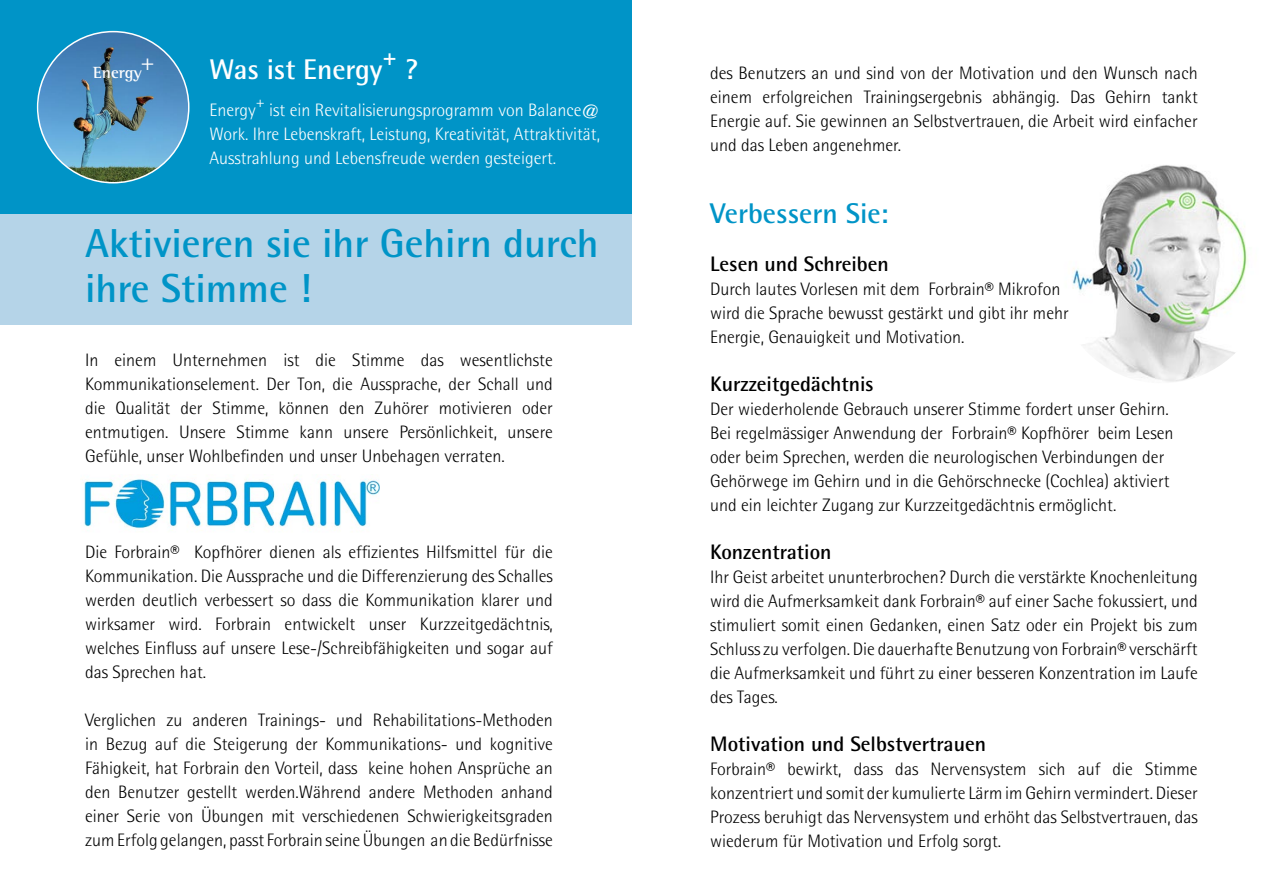
<style>
.page{position:relative;width:1263px;height:893px;background:#fff}
.page>*{position:absolute;margin:0;border:0;box-sizing:border-box;transform-origin:0 0}
.t1{font:700 40.5px/45px "Rotis Semi Sans";color:#0094c7}
.t2{font:700 28.5px "Rotis Semi Sans";color:#0094c7}
.t3{font:700 28.5px "Rotis Semi Sans";color:#fff}
.t4{font:700 24.45px "Rotis Semi Sans";color:#fff}
.t5{font:700 21px "Rotis Semi Sans";color:#000}
.t6{font:300 18px/24px "Rotis Semi Sans";color:#000;text-align:justify}
.t7{font:300 18px/24px "Rotis Semi Sans";color:#fff;text-align:justify}
.t8{font:700 16.5px "Rotis Semi Serif";color:#fff}
.t9{font:300 15.75px "Rotis Semi Sans";color:#fff}
</style>
<div class="page">
<img style="left:1072px;top:165px;width:176px;height:217px">
<div style="left:0;top:0;width:631px;height:214px;background:#0094c7"></div>
<img style="left:38px;top:32px;width:150px;height:151px">
<div style="left:0;top:214px;width:631px;height:111px;background:#b5d4e8"></div>
<img style="left:84px;top:479px;width:295px;height:50px">
<h3 class="t4" style="left:382px;top:41px;width:16px">+</h3>
<h2 class="t3" style="left:406px;top:51px;width:14px">?</h2>
<p class="t8" style="left:93px;top:62px;width:63px">Energy<sup>+</sup></p>
<h2 class="t3" style="left:209px;top:51px;width:175px">Was ist Energy</h2>
<p class="t9" style="left:256px;top:93px;width:11px">+</p>
<p class="t7" style="left:209px;top:98px;width:392px;text-indent:60px">ist ein Revitalisierungsprogramm von Balance@ Work. Ihre Lebenskraft, Leistung, Kreativität, Attraktivität, Ausstrahlung und Lebensfreude werden gesteigert.</p>
<p class="t7" style="left:209px;top:98px;width:48px">Energy</p>
<h1 class="t1" style="left:85px;top:221px;width:515px">Aktivieren sie ihr Gehirn durch ihre Stimme !</h1>
<p class="t6" style="left:85px;top:348px;width:469px">In einem Unternehmen ist die Stimme das wesentlichste Kommunikationselement. Der Ton, die Aussprache, der Schall und die Qualität der Stimme, können den Zuhörer motivieren oder entmutigen. Unsere Stimme kann unsere Persönlichkeit, unsere Gefühle, unser Wohlbefinden und unser Unbehagen verraten.</p>
<p class="t6" style="left:85px;top:540px;width:469px">Die Forbrain® Kopfhörer dienen als effizientes Hilfsmittel für die Kommunikation. Die Aussprache und die Differenzierung des Schalles werden deutlich verbessert so dass die Kommunikation klarer und wirksamer wird. Forbrain entwickelt unser Kurzzeitgedächtnis, welches Einfluss auf unsere Lese-/Schreibfähigkeiten und sogar auf das Sprechen hat.</p>
<p class="t6" style="left:85px;top:708px;width:469px">Verglichen zu anderen Trainings- und Rehabilitations-Methoden in Bezug auf die Steigerung der Kommunikations- und kognitive Fähigkeit, hat Forbrain den Vorteil, dass keine hohen Ansprüche an den Benutzer gestellt werden.Während andere Methoden anhand einer Serie von Übungen mit verschiedenen Schwierigkeitsgraden zum Erfolg gelangen, passt Forbrain seine Übungen an die Bedürfnisse</p>
<p class="t6" style="left:710px;top:60px;width:489px">des Benutzers an und sind von der Motivation und den Wunsch nach einem erfolgreichen Trainingsergebnis abhängig. Das Gehirn tankt Energie auf. Sie gewinnen an Selbstvertrauen, die Arbeit wird einfacher und das Leben angenehmer.</p>
<h2 class="t2" style="left:710px;top:195px;width:180px">Verbessern Sie:</h2>
<p class="t5" style="left:710px;top:251px;width:180px">Lesen und Schreiben</p>
<p class="t6" style="left:710px;top:277px;width:360px;text-align:left">Durch lautes Vorlesen mit dem Forbrain® Mikrofon wird die Sprache bewusst gestärkt und gibt ihr mehr<br>Energie, Genauigkeit und Motivation.</p>
<p class="t5" style="left:710px;top:371px;width:165px">Kurzzeitgedächtnis</p>
<p class="t6" style="left:710px;top:397px;width:465px;text-align:left">Der wiederholende Gebrauch unserer Stimme fordert unser Gehirn.<br>Bei regelmässiger Anwendung der Forbrain® Kopfhörer beim Lesen oder beim Sprechen, werden die neurologischen Verbindungen der Gehörwege im Gehirn und in die Gehörschnecke (Cochlea) aktiviert und ein leichter Zugang zur Kurzzeitgedächtnis ermöglicht.</p>
<p class="t5" style="left:710px;top:539px;width:123px">Konzentration</p>
<p class="t6" style="left:710px;top:565px;width:489px">Ihr Geist arbeitet ununterbrochen? Durch die verstärkte Knochenleitung wird die Aufmerksamkeit dank Forbrain® auf einer Sache fokussiert, und stimuliert somit einen Gedanken, einen Satz oder ein Projekt bis zum Schluss zu verfolgen. Die dauerhafte Benutzung von Forbrain® verschärft die Aufmerksamkeit und führt zu einer besseren Konzentration im Laufe des Tages.</p>
<p class="t5" style="left:710px;top:731px;width:277px">Motivation und Selbstvertrauen</p>
<p class="t6" style="left:710px;top:757px;width:489px">Forbrain® bewirkt, dass das Nervensystem sich auf die Stimme konzentriert und somit der kumulierte Lärm im Gehirn vermindert. Dieser Prozess beruhigt das Nervensystem und erhöht das Selbstvertrauen, das wiederum für Motivation und Erfolg sorgt.</p>
</div>
